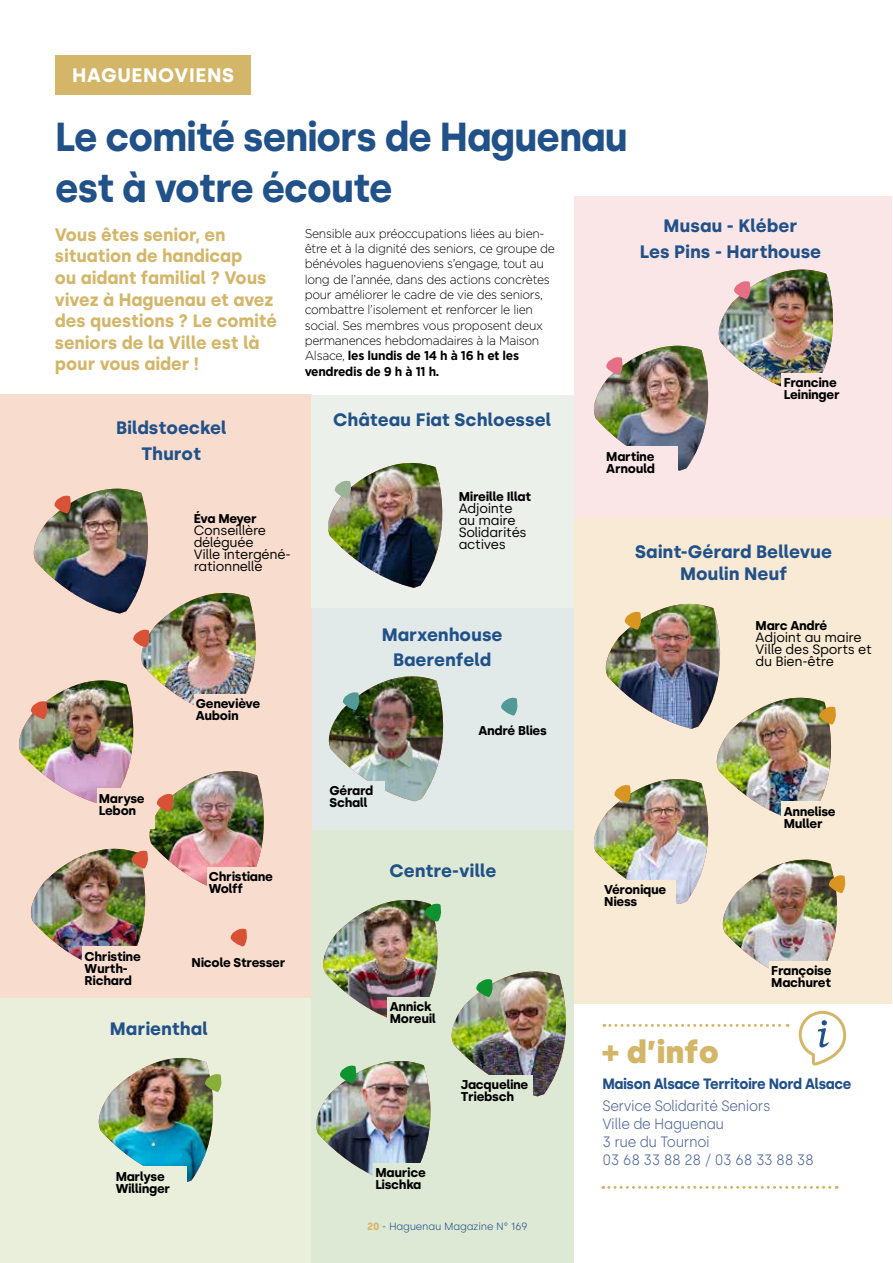
<style>
.page{position:relative;width:893px;height:1263px;background:#fff}
.page>*{position:absolute;margin:0;border:0;box-sizing:border-box;transform-origin:0 0}
.t1{font:700 40.5px/51px "Silka";letter-spacing:-.025em;color:#215189;scale:.95 1}
.t2{font:900 31.5px "Silka";color:#d4b669}
.t3{font:700 19.5px "Silka";letter-spacing:.03em;color:#fff}
.t4{font:700 18px/25.2px "Silka";color:#215189;text-align:center}
.t5{font:700 18px/21.6px "Silka";color:#d4b669;scale:.96 1}
.t6{font:300 15px/18px "Silka";letter-spacing:-.025em;color:#4b6498;scale:.94 1}
.t7{font:700 15px "Silka";letter-spacing:-.025em;color:#215189;scale:.94 1}
.t8{font:13.5px/12px "Silka";letter-spacing:-.02em;color:#000}
.t9{font:300 12.75px/15.3px "Gotham";letter-spacing:-.025em;color:#000;scale:.95 1}
.t10{font:700 12.75px/12px "Silka";letter-spacing:-.02em;color:#000}
.t11{font:300 10.5px "Silka";letter-spacing:-.02em;color:#215189}
.s1{font-weight:700}
.s2{font-weight:700;color:#d4b669}
</style>
<div class="page">
<div style="left:574px;top:513px;width:318px;height:490px;background:#f8ead4"></div>
<div style="left:312px;top:599px;width:262px;height:234px;background:#e1eae9"></div>
<div style="left:0;top:998px;width:312px;height:265px;background:#eaefdb"></div>
<div style="left:0;top:394px;width:312px;height:604px;background:#f8ddcf"></div>
<div style="left:312px;top:396px;width:262px;height:212px;background:#ecf0ea"></div>
<div style="left:574px;top:195px;width:318px;height:321px;background:#fae6e7"></div>
<div style="left:312px;top:830px;width:262px;height:433px;background:#dee9d5"></div>
<svg style="left:603px;top:1186px;width:234px;height:3px"></svg>
<svg style="left:604px;top:1024px;width:184px;height:3px"></svg>
<svg style="left:799px;top:1011px;width:47px;height:54px"></svg>
<div style="left:55px;top:55px;width:196px;height:40px;background:#d4b669"></div>
<img style="left:98px;top:1057px;width:124px;height:125px">
<img style="left:328px;top:462px;width:115px;height:126px">
<img style="left:328px;top:676px;width:116px;height:125px">
<svg style="left:501px;top:697px;width:17px;height:18px"></svg>
<img style="left:311px;top:886px;width:271px;height:300px">
<img style="left:19px;top:488px;width:245px;height:473px">
<div style="left:97px;top:789px;width:57px;height:40px;background:#f8ddcf"></div>
<div style="left:207px;top:867px;width:74px;height:33px;background:#f8ddcf"></div>
<div style="left:82px;top:946px;width:91px;height:48px;background:#f8ddcf"></div>
<div style="left:114px;top:1166px;width:73px;height:33px;background:#eaefdb"></div>
<div style="left:327px;top:781px;width:58px;height:40px;background:#e1eae9"></div>
<div style="left:459px;top:1075px;width:73px;height:32px;background:#dee9d5"></div>
<div style="left:388px;top:997px;width:57px;height:40px;background:#dee9d5"></div>
<div style="left:373px;top:1163px;width:85px;height:36px;background:#dee9d5"></div>
<img style="left:593px;top:603px;width:253px;height:366px">
<img style="left:593px;top:269px;width:240px;height:202px">
<h3 class="t3" style="left:72px;top:64px;width:163px">HAGUENOVIENS</h3>
<h1 class="t1" style="left:55px;top:111px;width:604px">Le comité seniors de Haguenau est à votre écoute</h1>
<h3 class="t5" style="left:55px;top:224px;width:233px">Vous êtes senior, en situation de handicap<br>ou aidant familial ? Vous vivez à Haguenau et avez des questions ? Le comité seniors de la Ville est là pour vous aider !</h3>
<p class="t9" style="left:305px;top:225px;width:265px">Sensible aux préoccupations liées au bien&shy;être et à la dignité des seniors, ce groupe de bénévoles haguenoviens s’engage, tout au long de l’année, dans des actions concrètes pour améliorer le cadre de vie des seniors, combattre l’isolement et renforcer le lien social. Ses membres vous proposent deux permanences hebdomadaires à la Maison Alsace, <span class="s1">les lundis de 14 h à 16 h et les vendredis de 9 h à 11 h.</span></p>
<h3 class="t4" style="left:640px;top:213px;width:183px">Musau - Kléber<br>Les Pins - Harthouse</h3>
<p class="t10" style="left:784px;top:377px;width:58px">Francine<br>Leininger</p>
<h3 class="t4" style="left:116px;top:416px;width:112px">Bildstoeckel<br>Thurot</h3>
<p class="t10" style="left:194px;top:513px;width:64px">Éva Meyer</p>
<p class="t8" style="left:194px;top:525px;width:98px">Conseillère déléguée<br>Ville intergéné&shy;rationnelle</p>
<p class="t10" style="left:99px;top:792px;width:47px">Maryse<br>Lebon</p>
<p class="t10" style="left:85px;top:950px;width:58px">Christine<br>Wurth-<br>Richard</p>
<p class="t10" style="left:196px;top:697px;width:66px">Geneviève<br>Auboin</p>
<p class="t10" style="left:209px;top:871px;width:66px">Christiane<br>Wolff</p>
<p class="t10" style="left:192px;top:957px;width:95px">Nicole Stresser</p>
<h3 class="t4" style="left:110px;top:1016px;width:100px">Marienthal</h3>
<p class="t10" style="left:116px;top:1170px;width:56px">Marlyse<br>Willinger</p>
<h3 class="t4" style="left:333px;top:407px;width:220px">Château Fiat Schloessel</h3>
<p class="t10" style="left:459px;top:490px;width:74px">Mireille Illat</p>
<p class="t8" style="left:459px;top:502px;width:69px">Adjointe au maire<br>Solidarités actives</p>
<h3 class="t4" style="left:382px;top:622px;width:122px">Marxenhouse<br>Baerenfeld</h3>
<p class="t10" style="left:330px;top:785px;width:45px">Gérard<br>Schall</p>
<p class="t10" style="left:478px;top:724px;width:70px">André Blies</p>
<h3 class="t4" style="left:389px;top:858px;width:109px">Centre-ville</h3>
<p class="t10" style="left:390px;top:1001px;width:48px">Annick<br>Moreuil</p>
<p class="t10" style="left:461px;top:1078px;width:69px">Jacqueline<br>Triebsch</p>
<p class="t10" style="left:375px;top:1167px;width:52px">Maurice<br>Lischka</p>
<p class="t11" style="left:367px;top:1220px;width:162px"><span class="s2">20</span> - Haguenau Magazine N° 169</p>
<p class="t10" style="left:606px;top:450px;width:50px">Martine<br>Arnould</p>
<h3 class="t4" style="left:635px;top:541px;width:198px;line-height:21.6px">Saint-Gérard Bellevue<br>Moulin Neuf</h3>
<p class="t10" style="left:756px;top:619px;width:73px">Marc André</p>
<p class="t8" style="left:756px;top:631px;width:118px">Adjoint au maire<br>Ville des Sports et du Bien-être</p>
<p class="t10" style="left:604px;top:884px;width:64px">Véronique<br>Niess</p>
<p class="t10" style="left:784px;top:805px;width:53px">Annelise<br>Muller</p>
<p class="t10" style="left:771px;top:965px;width:62px">Françoise<br>Machuret</p>
<h2 class="t2" style="left:602px;top:1033px;width:118px">+ d’info</h2>
<p class="t7" style="left:602px;top:1075px;width:266px">Maison Alsace Territoire Nord Alsace</p>
<p class="t6" style="left:602px;top:1097px;width:227px">Service Solidarité Seniors<br>Ville de Haguenau<br>3 rue du Tournoi<br>03 68 33 88 28 / 03 68 33 88 38</p>
</div>
